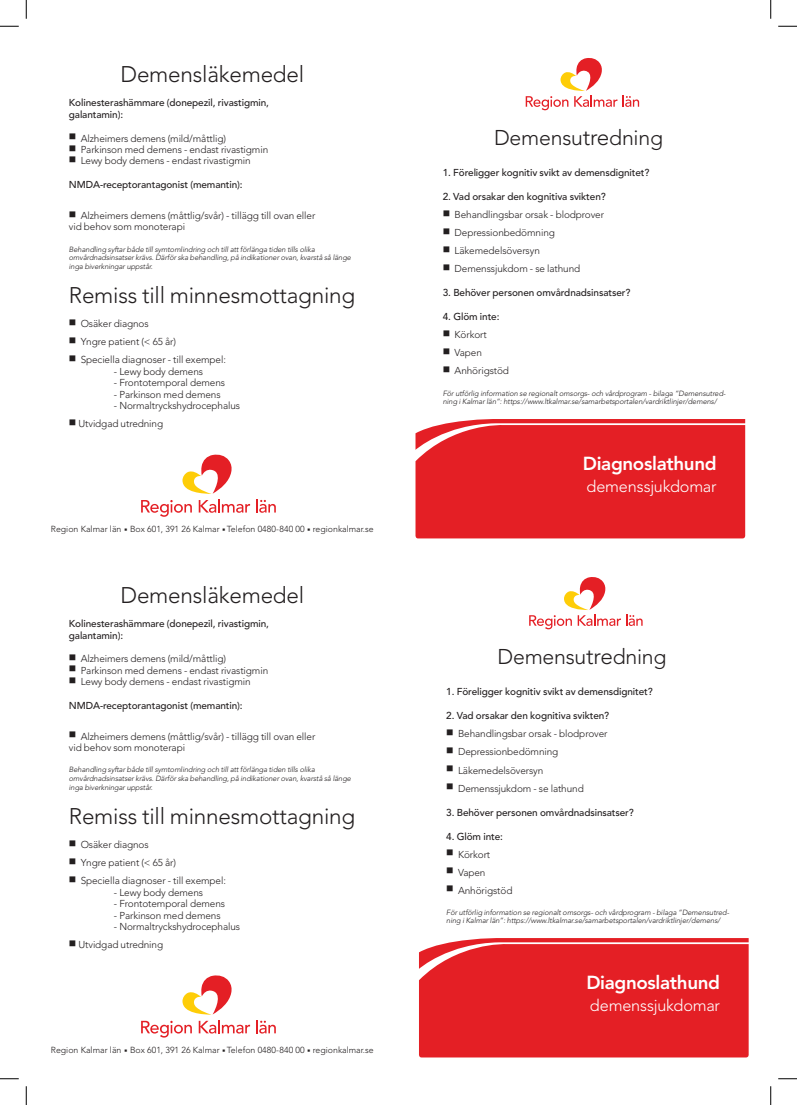
<style>
.page{position:relative;width:797px;height:1105px;background:#fff}
.page>*{position:absolute;margin:0;border:0;box-sizing:border-box;transform-origin:0 0}
.t1{font:300 22.5px "Avenir LT Std";letter-spacing:-.01em;color:#231f20}
.t2{font:300 21.25px "Avenir LT Std";letter-spacing:-.01em;color:#231f20}
.t3{font:800 18.75px "Avenir LT Std";letter-spacing:-.02em;color:#fff}
.t4{font:300 16.25px "Avenir LT Std";letter-spacing:-.01em;color:#fff}
.t5{font:300 10px/11.5px "Avenir LT Std";letter-spacing:-.01em;color:#231f20}
.t6{font:500 10px/11.5px "Avenir LT Std";letter-spacing:-.01em;color:#231f20}
.t7{font:300 8.75px "Avenir LT Std";color:#231f20}
.t8{font:italic 300 7.5px/8.6px "Avenir LT Std";letter-spacing:-.01em;color:#231f20}
.s1{font-size:22.5px}
</style>
<div class="page">
<div style="left:415px;top:464px;width:330px;height:74px;background:#e41f25"></div>
<svg style="left:415px;top:419px;width:330px;height:45px;background:#e63238"></svg>
<svg style="left:525px;top:58px;width:114px;height:52px"></svg>
<div style="left:419px;top:942px;width:330px;height:115px;background:#e41f25"></div>
<svg style="left:419px;top:938px;width:329px;height:45px;background:#e63137"></svg>
<svg style="left:529px;top:577px;width:113px;height:52px"></svg>
<svg style="left:141px;top:454px;width:109px;height:63px"></svg>
<svg style="left:256px;top:499px;width:20px;height:14px"></svg>
<svg style="left:141px;top:975px;width:109px;height:62px"></svg>
<svg style="left:256px;top:1020px;width:20px;height:13px"></svg>
<svg style="left:0;top:25px;width:19px;height:2px"></svg>
<svg style="left:778px;top:25px;width:19px;height:2px"></svg>
<svg style="left:0;top:1078px;width:19px;height:1px"></svg>
<svg style="left:778px;top:1078px;width:19px;height:1px"></svg>
<svg style="left:25px;top:0;width:2px;height:19px"></svg>
<svg style="left:25px;top:1086px;width:2px;height:19px"></svg>
<svg style="left:770px;top:0;width:1px;height:19px"></svg>
<svg style="left:770px;top:1086px;width:1px;height:19px"></svg>
<h1 class="t1" style="left:120px;top:61px;width:185px">Demensläkemedel</h1>
<p class="t6" style="left:69px;top:97px;width:202px">Kolinesterashämmare (donepezil, rivastigmin, galantamin):</p>
<p class="t5" style="left:69px;top:132px;width:159px">■ Alzheimers demens (mild/måttlig)</p>
<p class="t5" style="left:69px;top:144px;width:201px">■ Parkinson med demens - endast rivastigmin</p>
<p class="t5" style="left:69px;top:155px;width:183px">■ Lewy body demens - endast rivastigmin</p>
<p class="t6" style="left:69px;top:179px;width:175px">NMDA-receptorantagonist (memantin):</p>
<p class="t5" style="left:69px;top:210px;width:248px">■ Alzheimers demens (måttlig/svår) - tillägg till ovan eller vid behov som monoterapi</p>
<p class="t8" style="left:69px;top:245px;width:284px">Behandling syftar både till symtomlindring och till att förlänga tiden tills olika omvårdnadsinsatser krävs. Därför ska behandling, på indikationer ovan, kvarstå så länge inga biverkningar uppstår.</p>
<h1 class="t1" style="left:69px;top:282px;width:288px">Remiss till minnesmottagning</h1>
<p class="t5" style="left:69px;top:318px;width:81px">■ Osäker diagnos</p>
<p class="t5" style="left:69px;top:336px;width:109px">■ Yngre patient (&lt; 65 år)</p>
<p class="t5" style="left:69px;top:354px;width:158px">■ Speciella diagnoser - till exempel:</p>
<p class="t5" style="left:114px;top:366px;width:91px">- Lewy body demens</p>
<p class="t5" style="left:114px;top:377px;width:113px">- Frontotemporal demens</p>
<p class="t5" style="left:114px;top:389px;width:108px">- Parkinson med demens</p>
<p class="t5" style="left:114px;top:400px;width:128px">- Normaltryckshydrocephalus</p>
<p class="t5" style="left:69px;top:418px;width:96px">■ Utvidgad utredning</p>
<p class="t7" style="left:51px;top:524px;width:324px">Region Kalmar län ■ Box 601, 391 26 Kalmar ■ Telefon 0480-840 00 ■ regionkalmar.se</p>
<h1 class="t1" style="left:120px;top:582px;width:185px">Demensläkemedel</h1>
<p class="t6" style="left:69px;top:618px;width:202px">Kolinesterashämmare (donepezil, rivastigmin, galantamin):</p>
<p class="t5" style="left:69px;top:653px;width:159px">■ Alzheimers demens (mild/måttlig)</p>
<p class="t5" style="left:69px;top:664px;width:201px">■ Parkinson med demens - endast rivastigmin</p>
<p class="t5" style="left:69px;top:676px;width:183px">■ Lewy body demens - endast rivastigmin</p>
<p class="t6" style="left:69px;top:700px;width:175px">NMDA-receptorantagonist (memantin):</p>
<p class="t5" style="left:69px;top:730px;width:248px">■ Alzheimers demens (måttlig/svår) - tillägg till ovan eller vid behov som monoterapi</p>
<p class="t8" style="left:69px;top:765px;width:284px">Behandling syftar både till symtomlindring och till att förlänga tiden tills olika omvårdnadsinsatser krävs. Därför ska behandling, på indikationer ovan, kvarstå så länge inga biverkningar uppstår.</p>
<h1 class="t1" style="left:69px;top:803px;width:288px">Remiss till minnesmottagning</h1>
<p class="t5" style="left:69px;top:839px;width:81px">■ Osäker diagnos</p>
<p class="t5" style="left:69px;top:857px;width:109px">■ Yngre patient (&lt; 65 år)</p>
<p class="t5" style="left:69px;top:875px;width:158px">■ Speciella diagnoser - till exempel:</p>
<p class="t5" style="left:114px;top:886px;width:91px">- Lewy body demens</p>
<p class="t5" style="left:114px;top:898px;width:113px">- Frontotemporal demens</p>
<p class="t5" style="left:114px;top:909px;width:108px">- Parkinson med demens</p>
<p class="t5" style="left:114px;top:921px;width:128px">- Normaltryckshydrocephalus</p>
<p class="t5" style="left:69px;top:939px;width:96px">■ Utvidgad utredning</p>
<p class="t7" style="left:51px;top:1045px;width:324px">Region Kalmar län ■ Box 601, 391 26 Kalmar ■ Telefon 0480-840 00 ■ regionkalmar.se</p>
<h2 class="t2" style="left:494px;top:125px;width:170px">Demensu<span class="s1">tre</span>dning</h2>
<p class="t6" style="left:443px;top:167px;width:208px">1. Föreligger kognitiv svikt av demensdignitet?</p>
<p class="t6" style="left:443px;top:191px;width:164px">2. Vad orsakar den kognitiva svikten?</p>
<p class="t5" style="left:443px;top:209px;width:163px">■ Behandlingsbar orsak - blodprover</p>
<p class="t5" style="left:443px;top:227px;width:114px">■ Depressionbedömning</p>
<p class="t5" style="left:443px;top:245px;width:99px">■ Läkemedelsöversyn</p>
<p class="t5" style="left:443px;top:263px;width:139px">■ Demenssjukdom - se lathund</p>
<p class="t6" style="left:443px;top:287px;width:189px">3. Behöver personen omvårdnadsinsatser?</p>
<p class="t6" style="left:443px;top:311px;width:58px">4. Glöm inte:</p>
<p class="t5" style="left:443px;top:329px;width:45px">■ Körkort</p>
<p class="t5" style="left:443px;top:347px;width:41px">■ Vapen</p>
<p class="t5" style="left:443px;top:365px;width:68px">■ Anhörigstöd</p>
<p class="t8" style="left:443px;top:389px;width:284px">För utförlig information se regionalt omsorgs- och vårdprogram - bilaga ”Demensutred&shy;ning i Kalmar län”: https://www.ltkalmar.se/samarbetsportalen/vardriktlinjer/demens/</p>
<h3 class="t3" style="left:583px;top:452px;width:135px">Diagnoslathund</h3>
<h3 class="t4" style="left:586px;top:477px;width:131px">demenssjukdomar</h3>
<h2 class="t2" style="left:497px;top:644px;width:170px">Demensu<span class="s1">tre</span>dning</h2>
<p class="t6" style="left:446px;top:686px;width:208px">1. Föreligger kognitiv svikt av demensdignitet?</p>
<p class="t6" style="left:446px;top:710px;width:164px">2. Vad orsakar den kognitiva svikten?</p>
<p class="t5" style="left:446px;top:728px;width:163px">■ Behandlingsbar orsak - blodprover</p>
<p class="t5" style="left:446px;top:746px;width:114px">■ Depressionbedömning</p>
<p class="t5" style="left:446px;top:764px;width:99px">■ Läkemedelsöversyn</p>
<p class="t5" style="left:446px;top:782px;width:139px">■ Demenssjukdom - se lathund</p>
<p class="t6" style="left:446px;top:806px;width:189px">3. Behöver personen omvårdnadsinsatser?</p>
<p class="t6" style="left:446px;top:830px;width:58px">4. Glöm inte:</p>
<p class="t5" style="left:446px;top:848px;width:45px">■ Körkort</p>
<p class="t5" style="left:446px;top:866px;width:41px">■ Vapen</p>
<p class="t5" style="left:446px;top:884px;width:68px">■ Anhörigstöd</p>
<p class="t8" style="left:446px;top:908px;width:284px">För utförlig information se regionalt omsorgs- och vårdprogram - bilaga ”Demensutred&shy;ning i Kalmar län”: https://www.ltkalmar.se/samarbetsportalen/vardriktlinjer/demens/</p>
<h3 class="t3" style="left:586px;top:971px;width:135px">Diagnoslathund</h3>
<h3 class="t4" style="left:590px;top:996px;width:131px">demenssjukdomar</h3>
</div>
